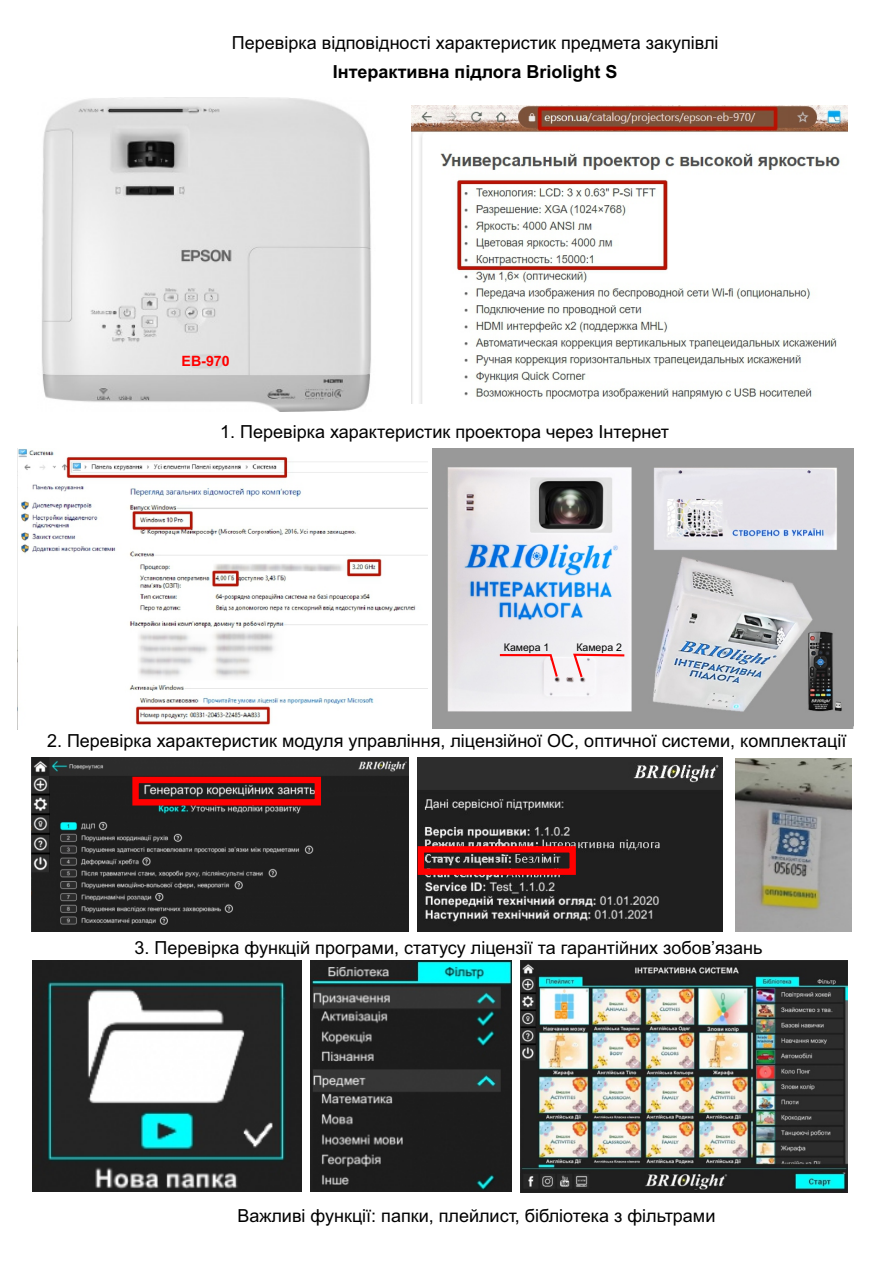
<style>
.page{position:relative;width:893px;height:1263px;background:#fff}
.page>*{position:absolute;margin:0;border:0;box-sizing:border-box;transform-origin:0 0}
.t1{font:18px "Arial";color:#000}
.t2{font:700 18px "Arial";color:#000}
.t3{font:700 14.25px "Arial";color:#f00}
.t4{font:10.5px "Arial";color:#000}
</style>
<div class="page">
<img style="left:42px;top:98px;width:329px;height:313px">
<img style="left:412px;top:105px;width:435px;height:299px">
<img style="left:433px;top:449px;width:420px;height:280px">
<svg style="left:572px;top:653px;width:54px;height:27px"></svg>
<svg style="left:498px;top:653px;width:61px;height:26px"></svg>
<img style="left:32px;top:757px;width:377px;height:175px">
<img style="left:521px;top:960px;width:327px;height:233px">
<img style="left:33px;top:961px;width:269px;height:231px">
<img style="left:311px;top:961px;width:200px;height:231px">
<img style="left:418px;top:757px;width:304px;height:175px">
<div style="left:418px;top:846px;width:158px;height:29px;border:6px solid #f00"></div>
<img style="left:735px;top:759px;width:117px;height:173px">
<img style="left:18px;top:449px;width:410px;height:276px">
<div style="left:132px;top:777px;width:189px;height:28px;border:6px solid #f00"></div>
<p class="t1" style="left:232px;top:36px;width:488px">Перевірка відповідності характеристик предмета закупівлі</p>
<p class="t2" style="left:333px;top:64px;width:286px">Інтерактивна підлога Briolight S</p>
<p class="t3" style="left:182px;top:356px;width:50px">EB-970</p>
<p class="t1" style="left:220px;top:424px;width:450px">1. Перевірка характеристик проектора через Інтернет</p>
<p class="t4" style="left:504px;top:643px;width:47px">Камера 1</p>
<p class="t4" style="left:576px;top:644px;width:47px">Камера 2</p>
<p class="t1" style="left:47px;top:734px;width:801px">2. Перевірка характеристик модуля управління, ліцензійної ОС, оптичної системи, комплектації</p>
<p class="t1" style="left:135px;top:940px;width:629px">3. Перевірка функцій програми, статусу ліцензії та гарантійних зобов’язань</p>
<p class="t1" style="left:237px;top:1209px;width:479px">Важливі функції: папки, плейлист, бібліотека з фільтрами</p>
</div>
